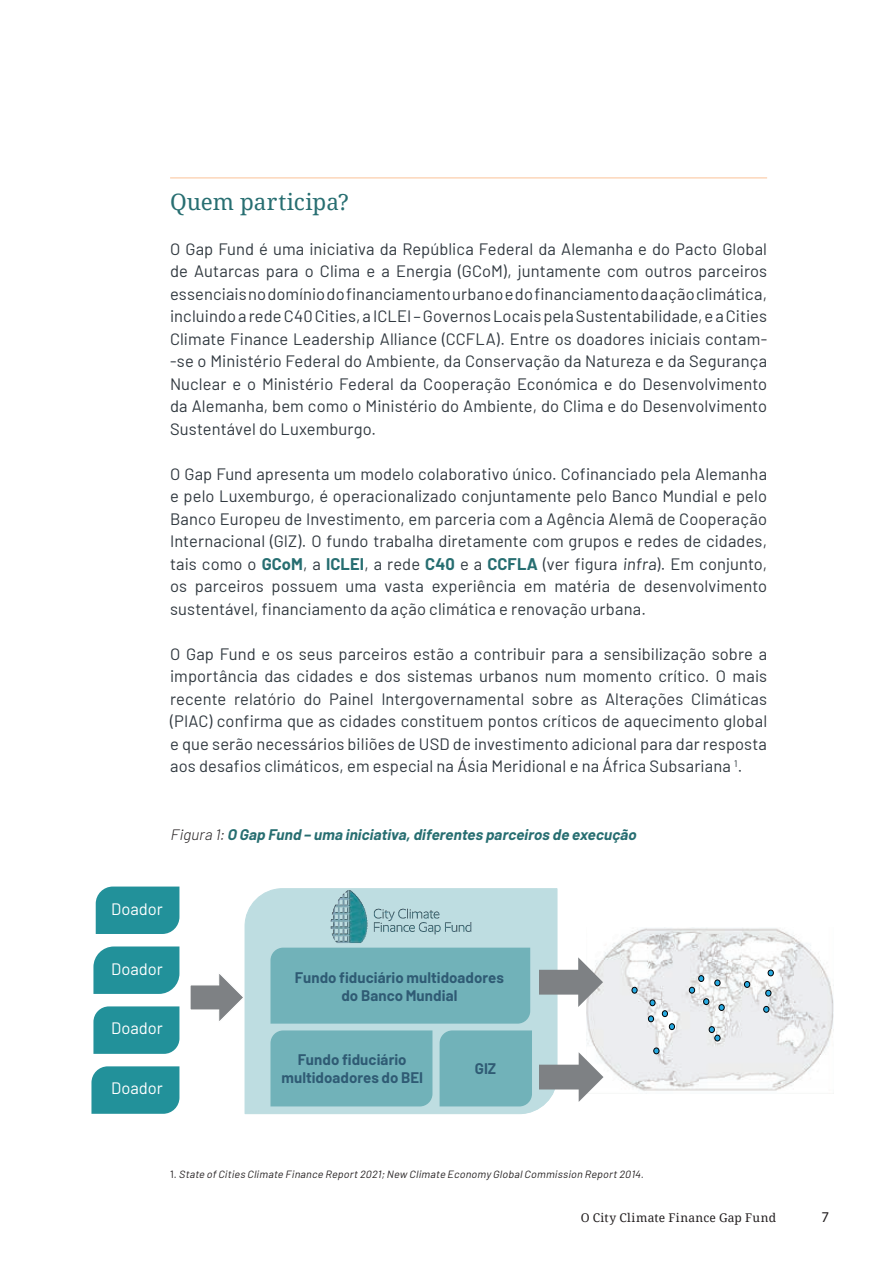
<style>
.page{position:relative;width:893px;height:1263px;background:#fff}
.page>*{position:absolute;margin:0;border:0;box-sizing:border-box;transform-origin:0 0}
._01_Titre_01{font:22.5px "Droid Serif";color:#276e71}
._02_Texte{font:16.5px/22.5px "Barlow";letter-spacing:.005em;color:#313940;text-align:justify}
._02_Texte-2{font:16.5px "Barlow";color:#fff}
._02_Texte-3{font:700 15px/18px "Barlow";letter-spacing:.005em;color:#2f5b74;text-align:center}
.texte{font:italic 700 15px "Barlow";color:#276e71}
.t1{font:15px "Myriad Pro";color:#231f20}
.t2{font:12px "Droid Serif";letter-spacing:.03em;color:#231f20}
._02_Texte-4{font:italic 10.5px "Barlow";color:#231f20}
.s1{font-weight:700;color:#276e71}
.s2{font-weight:300;color:#231f20}
.s3{font-style:normal}
</style>
<div class="page">
<hr style="left:170px;top:178px;width:597px;height:1px;background:#fbc398">
<svg style="left:244px;top:888px;width:314px;height:226px;background:#bfdde1"></svg>
<div style="left:270px;top:948px;width:260px;height:76px;background:#71b2b9"></div>
<div style="left:270px;top:1030px;width:162px;height:76px;background:#71b2b9"></div>
<div style="left:440px;top:1030px;width:92px;height:76px;background:#71b2b9"></div>
<img style="left:327px;top:888px;width:148px;height:58px">
<img style="left:586px;top:927px;width:247px;height:167px">
<svg style="left:632px;top:987px;width:5px;height:6px"></svg>
<div style="left:719px;top:1004px;width:6px;height:7px;border:1px solid #000002;border-radius:50%"></div>
<svg style="left:765px;top:990px;width:6px;height:6px"></svg>
<div style="left:669px;top:1023px;width:6px;height:7px;border:1px solid #000002;border-radius:50%"></div>
<svg style="left:768px;top:970px;width:6px;height:6px"></svg>
<div style="left:703px;top:998px;width:6px;height:7px;border:1px solid #000002;border-radius:50%"></div>
<svg style="left:650px;top:999px;width:5px;height:7px"></svg>
<div style="left:714px;top:979px;width:6px;height:7px;border:1px solid #000002;border-radius:50%"></div>
<div style="left:662px;top:1010px;width:6px;height:7px;border:1px solid #000002;border-radius:50%"></div>
<svg style="left:709px;top:1027px;width:11px;height:14px"></svg>
<div style="left:709px;top:1026px;width:6px;height:7px;border:1px solid #000002;border-radius:50%"></div>
<div style="left:698px;top:975px;width:6px;height:7px;border:1px solid #000002;border-radius:50%"></div>
<svg style="left:648px;top:1016px;width:6px;height:6px"></svg>
<div style="left:648px;top:1015px;width:6px;height:7px;border:1px solid #000002;border-radius:50%"></div>
<div style="left:763px;top:1006px;width:6px;height:7px;border:1px solid #000002;border-radius:50%"></div>
<svg style="left:744px;top:981px;width:6px;height:6px"></svg>
<div style="left:744px;top:981px;width:6px;height:7px;border:1px solid #000002;border-radius:50%"></div>
<svg style="left:653px;top:1048px;width:6px;height:6px"></svg>
<svg style="left:689px;top:987px;width:6px;height:6px"></svg>
<svg style="left:190px;top:971px;width:55px;height:53px"></svg>
<svg style="left:91px;top:1066px;width:88px;height:48px;background:#2b959e"></svg>
<svg style="left:93px;top:1006px;width:86px;height:48px;background:#2a959e"></svg>
<svg style="left:93px;top:946px;width:86px;height:48px;background:#2f979f"></svg>
<div style="left:96px;top:886px;width:83px;height:48px;background:#22919a"></div>
<svg style="left:539px;top:957px;width:64px;height:50px"></svg>
<svg style="left:539px;top:1052px;width:64px;height:50px"></svg>
<p class="_01_Titre_01" style="left:170px;top:186px;width:181px">Quem participa?</p>
<p class="_02_Texte" style="left:170px;top:236px;width:599px">O Gap Fund é uma iniciativa da República Federal da Alemanha e do Pacto Global de Autarcas para o Clima e a Energia (GCoM), juntamente com outros parceiros essenciais no domínio do financiamento urbano e do financiamento da ação climática, incluindo a rede C40 Cities, a ICLEI – Governos Locais pela Sustentabilidade, e a Cities Climate Finance Leadership Alliance (CCFLA). Entre os doadores iniciais contam--se o Ministério Federal do Ambiente, da Conservação da Natureza e da Segurança Nuclear e o Ministério Federal da Cooperação Económica e do Desenvolvimento da Alemanha, bem como o Ministério do Ambiente, do Clima e do Desenvolvimento Sustentável do Luxemburgo.</p>
<p class="_02_Texte" style="left:170px;top:461px;width:598px">O Gap Fund apresenta um modelo colaborativo único. Cofinanciado pela Alemanha e pelo Luxemburgo, é operacionalizado conjuntamente pelo Banco Mundial e pelo Banco Europeu de Investimento, em parceria com a Agência Alemã de Cooperação Internacional (GIZ). O fundo trabalha diretamente com grupos e redes de cidades, tais como o <span class="s1">GCoM</span>, a <span class="s1">ICLEI</span>, a rede <span class="s1">C40</span> e a <span class="s1">CCFLA</span> (ver figura infra). Em conjunto, os parceiros possuem uma vasta experiência em matéria de desenvolvimento sustentável, financiamento da ação climática e renovação urbana.</p>
<p class="_02_Texte" style="left:170px;top:641px;width:599px">O Gap Fund e os seus parceiros estão a contribuir para a sensibilização sobre a importância das cidades e dos sistemas urbanos num momento crítico. O mais recente relatório do Painel Intergovernamental sobre as Alterações Climáticas (PIAC) confirma que as cidades constituem pontos críticos de aquecimento global e que serão necessários biliões de USD de investimento adicional para dar resposta aos desafios climáticos, em especial na Ásia Meridional e na África Subsariana <sup>1</sup>.</p>
<p class="texte" style="left:170px;top:823px;width:471px"><span class="s2">Figura 1:</span>O Gap Fund – uma iniciativa,diferentes parceiros de execução</p>
<p class="_02_Texte-2" style="left:111px;top:897px;width:53px">Doador</p>
<p class="_02_Texte-2" style="left:111px;top:957px;width:53px">Doador</p>
<p class="_02_Texte-2" style="left:111px;top:1016px;width:53px">Doador</p>
<p class="_02_Texte-2" style="left:111px;top:1076px;width:53px">Doador</p>
<p class="_02_Texte-3" style="left:295px;top:967px;width:210px">Fundo fiduciário multidoadores do Banco Mundial</p>
<p class="_02_Texte-3" style="left:281px;top:1049px;width:143px">Fundo fiduciário multidoadores do BEI</p>
<p class="_02_Texte-3" style="left:475px;top:1058px;width:23px">GIZ</p>
<p class="_02_Texte-4" style="left:170px;top:1166px;width:477px"><span class="s3">1 .</span> State ofCities Climate Finance Report2021;New Climate Economy GlobalCommission Report2014.</p>
<p class="t2" style="left:581px;top:1210px;width:197px">O City Climate Finance Gap Fund</p>
<p class="t1" style="left:821px;top:1209px;width:9px">7</p>
</div>
